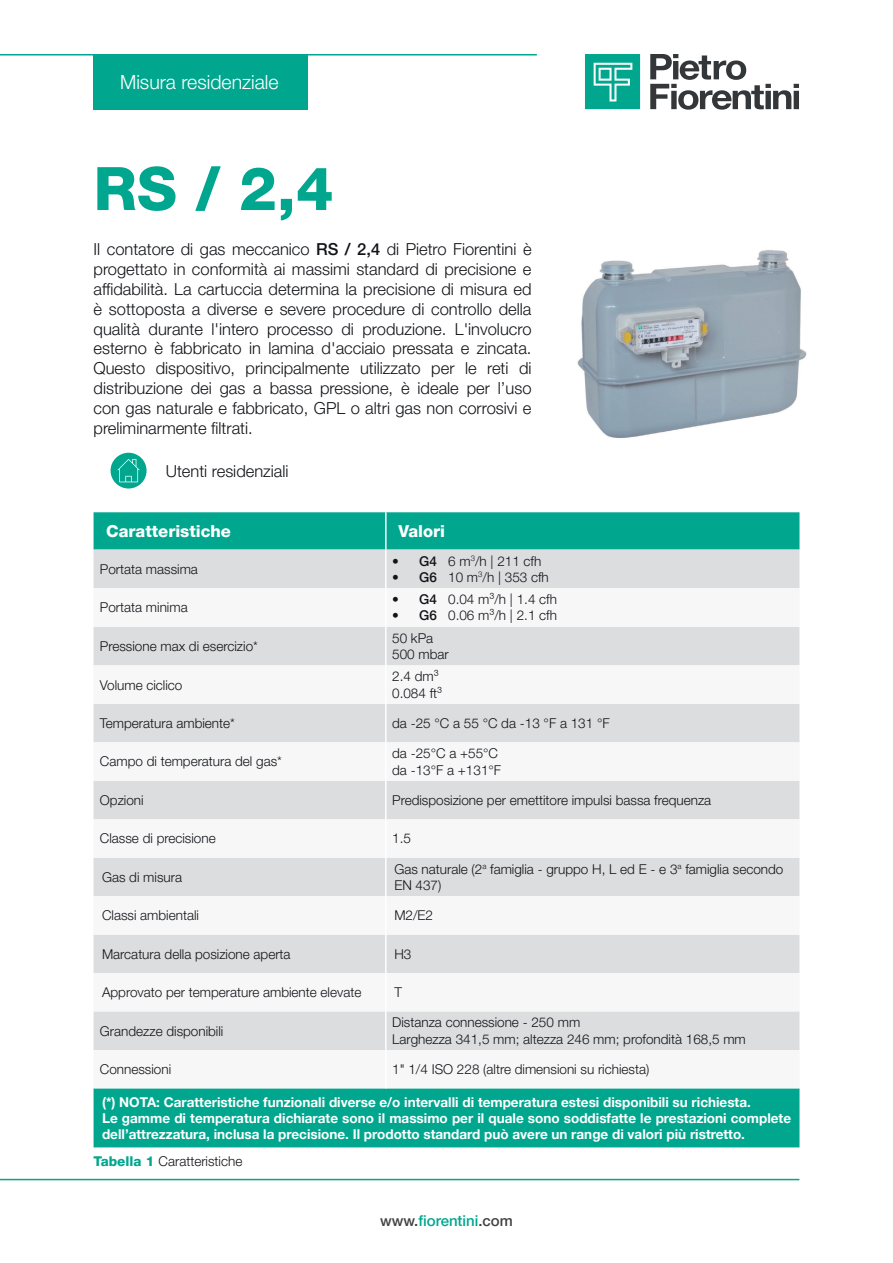
<style>
.page{position:relative;width:893px;height:1263px;background:#fff}
.page>*{position:absolute;margin:0;border:0;box-sizing:border-box;transform-origin:0 0}
.Titolo_Capitolo{font:800 60px "Helvetica Neue LT Pro";color:#00a78e}
.t1{font:300 19.5px "Helvetica Neue LT Pro";color:#fff}
.Testo{font:300 16.5px/19.8px "Helvetica Neue LT Pro";color:#121418;text-align:justify}
.titoli_tabella_bianc{font:800 16.5px "Helvetica Neue LT Pro";color:#fff}
.titoletto_technische{font:500 15px "Helvetica Neue LT Pro";color:#00a78e}
.testo_tabella{font:300 13.5px/16.2px "Helvetica Neue LT Pro";color:#121418}
.testo_tabella-2{font:700 13.5px/16.2px "Helvetica Neue LT Pro";color:#fff}
.s1{font-weight:500}
.s2{font-weight:800;color:#00a78e}
.s3{color:#414243}
</style>
<div class="page">
<hr style="left:0;top:54px;width:537px;height:2px;background:#00a78e">
<hr style="left:0;top:1179px;width:799px;height:1px;background:#00a78e">
<svg style="left:650px;top:54px;width:149px;height:56px"></svg>
<svg style="left:585px;top:54px;width:55px;height:55px;background:#25b39e"></svg>
<div style="left:94px;top:55px;width:214px;height:55px;background:#00a78e"></div>
<div style="left:111px;top:453px;width:36px;height:35px;background:#00a78e;border-radius:50%"></div>
<svg style="left:118px;top:459px;width:22px;height:23px"></svg>
<div style="left:94px;top:512px;width:705px;height:635px;background:#00a78e"></div>
<div style="left:94px;top:550px;width:705px;height:38px;background:#dcdddf"></div>
<svg style="left:94px;top:588px;width:705px;height:500px"></svg>
<hr style="left:385px;top:550px;width:2px;height:38px;background:#fff">
<hr style="left:385px;top:588px;width:2px;height:39px;background:#fff">
<hr style="left:385px;top:627px;width:2px;height:38px;background:#fff">
<hr style="left:385px;top:665px;width:2px;height:39px;background:#fff">
<hr style="left:385px;top:704px;width:2px;height:38px;background:#fff">
<hr style="left:385px;top:742px;width:2px;height:39px;background:#fff">
<hr style="left:385px;top:781px;width:2px;height:38px;background:#fff">
<hr style="left:385px;top:819px;width:2px;height:39px;background:#fff">
<hr style="left:385px;top:858px;width:2px;height:38px;background:#fff">
<hr style="left:385px;top:896px;width:2px;height:39px;background:#fff">
<hr style="left:385px;top:935px;width:2px;height:38px;background:#fff">
<hr style="left:385px;top:973px;width:2px;height:38px;background:#fff">
<hr style="left:385px;top:1011px;width:2px;height:39px;background:#fff">
<hr style="left:385px;top:1050px;width:2px;height:38px;background:#fff">
<hr style="left:385px;top:512px;width:2px;height:38px;background:#fff">
<img style="left:577px;top:250px;width:230px;height:188px">
<h2 class="t1" style="left:120px;top:70px;width:160px">Misura residenziale</h2>
<p class="Titolo_Capitolo" style="left:94px;top:153px;width:242px">RS / 2,4</p>
<p class="Testo" style="left:94px;top:239px;width:439px">Il contatore di gas meccanico <span class="s1">RS / 2,4</span> di Pietro Fiorentini è progettato in conformità ai massimi standard di precisione e affidabilità. La cartuccia determina la precisione di misura ed è sottoposta a diverse e severe procedure di controllo della qualità durante l'intero processo di produzione. L'involucro esterno è fabbricato in lamina d'acciaio pressata e zincata.<br>Questo dispositivo, principalmente utilizzato per le reti di distribuzione dei gas a bassa pressione, è ideale per l’uso con gas naturale e fabbricato, GPL o altri gas non corrosivi e preliminarmente filtrati.</p>
<p class="Testo" style="left:166px;top:460px;width:124px">Utenti residenziali</p>
<p class="titoli_tabella_bianc" style="left:106px;top:521px;width:126px">Caratteristiche</p>
<p class="titoli_tabella_bianc" style="left:399px;top:521px;width:48px">Valori</p>
<p class="testo_tabella" style="left:100px;top:560px;width:100px">Portata massima</p>
<p class="testo_tabella" style="left:392px;top:552px;width:151px"><span class="s1">• G4</span> 6 m<sup>3</sup>/h | 211 cfh</p>
<p class="testo_tabella" style="left:392px;top:569px;width:158px"><span class="s1">• G6</span> 10 m<sup>3</sup>/h | 353 cfh</p>
<p class="testo_tabella" style="left:100px;top:599px;width:89px">Portata minima</p>
<p class="testo_tabella" style="left:100px;top:638px;width:160px">Pressione max di esercizio*</p>
<p class="testo_tabella" style="left:100px;top:676px;width:84px">Volume ciclico</p>
<p class="testo_tabella" style="left:392px;top:591px;width:166px"><span class="s1">• G4</span> 0.04 m³/h | 1.4 cfh</p>
<p class="testo_tabella" style="left:392px;top:607px;width:166px"><span class="s1">• G6</span> 0.06 m³/h | 2.1 cfh</p>
<p class="testo_tabella" style="left:392px;top:630px;width:43px">50 kPa</p>
<p class="testo_tabella" style="left:392px;top:646px;width:58px">500 mbar</p>
<p class="testo_tabella" style="left:392px;top:668px;width:48px">2.4 dm³</p>
<p class="testo_tabella" style="left:392px;top:684px;width:52px">0.084 ft³</p>
<p class="testo_tabella" style="left:100px;top:715px;width:137px">Temperatura ambiente*</p>
<p class="testo_tabella" style="left:392px;top:715px;width:219px">da -25 °C a 55 °C da -13 °F a 131 °F</p>
<p class="testo_tabella" style="left:100px;top:753px;width:184px">Campo di temperatura del gas*</p>
<p class="testo_tabella" style="left:392px;top:745px;width:107px">da -25°C a +55°C</p>
<p class="testo_tabella" style="left:392px;top:761px;width:110px">da -13°F a +131°F</p>
<p class="testo_tabella" style="left:100px;top:792px;width:45px">Opzioni</p>
<p class="testo_tabella" style="left:392px;top:792px;width:321px">Predisposizione per emettitore impulsi bassa frequenza</p>
<p class="testo_tabella" style="left:100px;top:830px;width:117px">Classe di precisione</p>
<p class="testo_tabella" style="left:392px;top:830px;width:20px">1.5</p>
<p class="testo_tabella" style="left:102px;top:869px;width:82px">Gas di misura</p>
<p class="testo_tabella" style="left:394px;top:860px;width:391px">Gas naturale (2<sup>a</sup> famiglia - gruppo H, L ed E - e 3<sup>a</sup> famiglia secondo<br>EN 437)</p>
<p class="testo_tabella" style="left:102px;top:907px;width:98px">Classi ambientali</p>
<p class="testo_tabella" style="left:394px;top:907px;width:40px">M2/E2</p>
<p class="testo_tabella" style="left:102px;top:945px;width:190px">Marcatura della posizione aperta</p>
<p class="testo_tabella" style="left:394px;top:945px;width:19px">H3</p>
<p class="testo_tabella" style="left:102px;top:984px;width:261px">Approvato per temperature ambiente elevate</p>
<p class="testo_tabella" style="left:394px;top:984px;width:9px">T</p>
<p class="testo_tabella" style="left:100px;top:1022px;width:125px">Grandezze disponibili</p>
<p class="testo_tabella" style="left:392px;top:1014px;width:190px">Distanza connessione - 250 mm</p>
<p class="testo_tabella" style="left:392px;top:1030px;width:355px">Larghezza 341,5 mm; altezza 246 mm; profondità 168,5 mm</p>
<p class="testo_tabella" style="left:100px;top:1061px;width:73px">Connessioni</p>
<p class="testo_tabella" style="left:392px;top:1061px;width:259px">1" 1/4 ISO 228 (altre dimensioni su richiesta)</p>
<p class="testo_tabella-2" style="left:102px;top:1093px;width:650px">(*) NOTA: Caratteristiche funzionali diverse e/o intervalli di temperatura estesi disponibili su richiesta.</p>
<p class="testo_tabella-2" style="left:102px;top:1109px;width:690px">Le gamme di temperatura dichiarate sono il massimo per il quale sono soddisfatte le prestazioni complete dell’attrezzatura, inclusa la precisione. Il prodotto standard può avere un range di valori più ristretto.</p>
<p class="testo_tabella" style="left:94px;top:1153px;width:150px"><span class="s2">Tabella 1</span> Caratteristiche</p>
<p class="titoletto_technische" style="left:380px;top:1211px;width:134px"><span class="s3">www.</span>fiorentini<span class="s3">.com</span></p>
</div>
